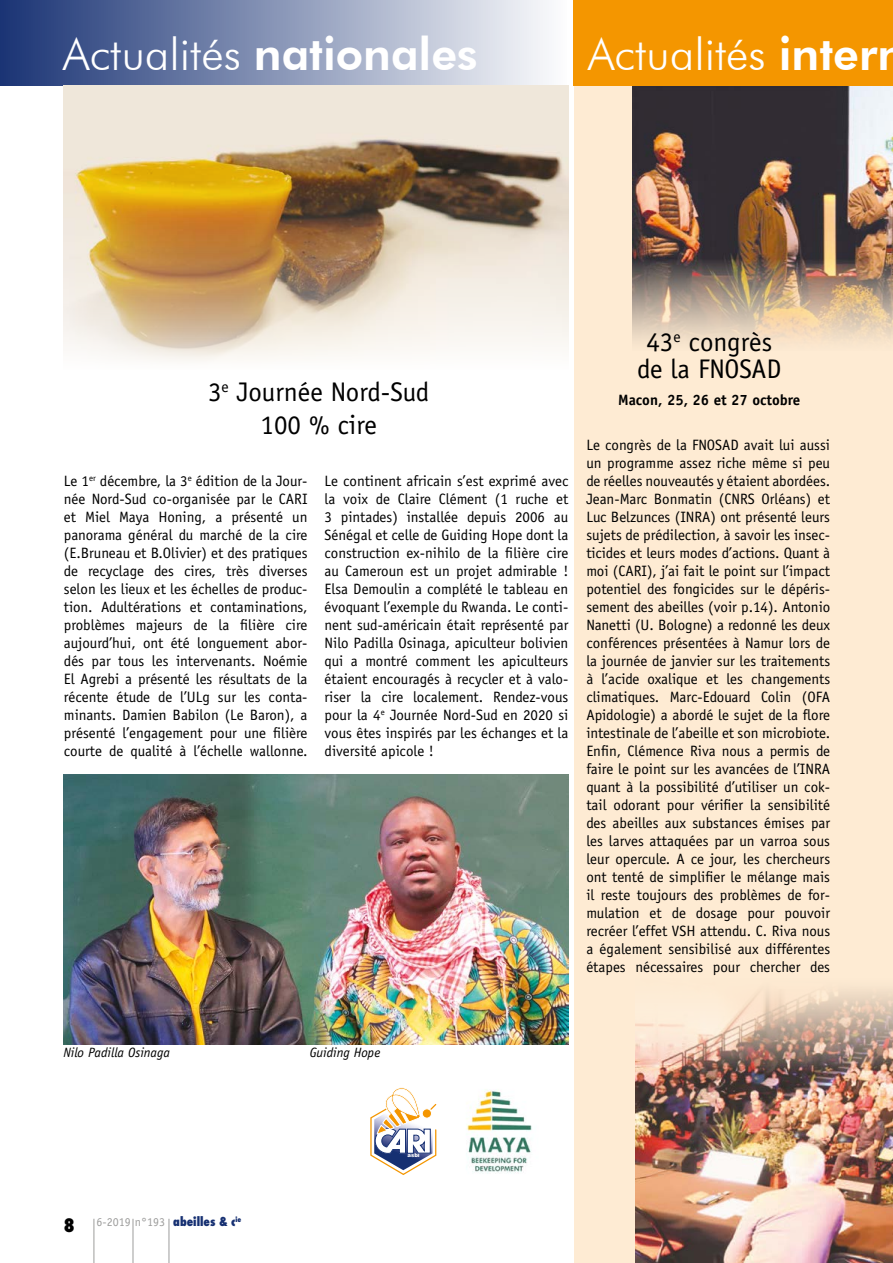
<style>
.page{position:relative;width:893px;height:1263px;background:#fff}
.page>*{position:absolute;margin:0;border:0;box-sizing:border-box;transform-origin:0 0}
.t1{font:300 45px "Futura BT";color:#fff}
.t2{font:27px/27px "Officina Sans";color:#000;text-align:center}
.t3{font:15px/18px "Officina Sans";color:#000;text-align:justify}
.t4{font:700 15px "Officina Sans";color:#000}
.t5{font:italic 13.5px "Officina Sans";color:#000}
.t6{font:12px "Officina Sans";color:#9d9d9c}
.t7{font:900 5.4px "Arial";color:#fff}
.s1{font-weight:800}
.s2{font-family:"Futura";font-weight:800;font-stretch:condensed;font-size:18px;color:#000}
.s3{font-family:"Futura";font-weight:800;font-stretch:condensed;color:#163072}
</style>
<div class="page">
<hr style="left:133px;top:1219px;width:1px;height:44px;background:#9d9d9c">
<hr style="left:169px;top:1219px;width:1px;height:44px;background:#9d9d9c">
<hr style="left:94px;top:1219px;width:1px;height:44px;background:#9d9d9c">
<div style="left:574px;top:0;width:319px;height:1263px;background:#feebd3"></div>
<div style="left:0;top:0;width:567px;height:86px;background:linear-gradient(to right,#1a3474,#fcfdfd)"></div>
<img style="left:636px;top:1071px;width:257px;height:192px">
<img style="left:635px;top:989px;width:258px;height:82px">
<img style="left:633px;top:86px;width:260px;height:172px">
<img style="left:632px;top:258px;width:261px;height:83px">
<div style="left:573px;top:0;width:320px;height:86px;background:#f49600"></div>
<img style="left:64px;top:85px;width:504px;height:276px">
<svg style="left:370px;top:1087px;width:66px;height:88px"></svg>
<img style="left:466px;top:1090px;width:66px;height:84px">
<img style="left:64px;top:774px;width:504px;height:270px">
<h1 class="t1" style="left:63px;top:26px;width:416px">Actualités <span class="s1">nationales</span></h1>
<h1 class="t1" style="left:588px;top:26px;width:319px">Actualités <span class="s1">intern</span></h1>
<h2 class="t2" style="left:208px;top:376px;width:223px;line-height:33px">3<sup>e</sup> Journée Nord-Sud<br>100 % cire</h2>
<p class="t3" style="left:64px;top:472px;width:245px">Le 1<sup>er</sup> décembre, la 3<sup>e</sup> édition de la Jour&shy;née Nord-Sud co-organisée par le CARI et Miel Maya Honing, a présenté un panorama général du marché de la cire (E.Bruneau et B.Olivier) et des pratiques de recyclage des cires, très diverses selon les lieux et les échelles de produc&shy;tion. Adultérations et contaminations, problèmes majeurs de la filière cire aujourd’hui, ont été longuement abor&shy;dés par tous les intervenants. Noémie El Agrebi a présenté les résultats de la récente étude de l’ULg sur les conta&shy;minants. Damien Babilon (Le Baron), a présenté l’engagement pour une filière courte de qualité à l’échelle wallonne.</p>
<p class="t3" style="left:325px;top:472px;width:245px">Le continent africain s’est exprimé avec la voix de Claire Clément (1 ruche et 3 pintades) installée depuis 2006 au Sénégal et celle de Guiding Hope dont la construction ex-nihilo de la filière cire au Cameroun est un projet admirable !<br>Elsa Demoulin a complété le tableau en évoquant l’exemple du Rwanda. Le conti&shy;nent sud-américain était représenté par Nilo Padilla Osinaga, apiculteur bolivien qui a montré comment les apiculteurs étaient encouragés à recycler et à valo&shy;riser la cire localement. Rendez-vous pour la 4<sup>e</sup> Journée Nord-Sud en 2020 si vous êtes inspirés par les échanges et la diversité apicole !</p>
<h2 class="t2" style="left:637px;top:328px;width:146px">43<sup>e</sup> congrès de la FNOSAD</h2>
<p class="t4" style="left:618px;top:390px;width:184px">Macon, 25, 26 et 27 octobre</p>
<p class="t3" style="left:586px;top:436px;width:245px">Le congrès de la FNOSAD avait lui aussi un programme assez riche même si peu de réelles nouveautés y étaient abordées.<br>Jean-Marc Bonmatin (CNRS Orléans) et Luc Belzunces (INRA) ont présenté leurs sujets de prédilection, à savoir les insec&shy;ticides et leurs modes d’actions. Quant à moi (CARI), j’ai fait le point sur l’impact potentiel des fongicides sur le dépéris&shy;sement des abeilles (voir p.14). Antonio Nanetti (U. Bologne) a redonné les deux conférences présentées à Namur lors de la journée de janvier sur les traitements à l’acide oxalique et les changements climatiques. Marc-Edouard Colin (OFA Apidologie) a abordé le sujet de la flore intestinale de l’abeille et son microbiote.<br>Enfin, Clémence Riva nous a permis de faire le point sur les avancées de l’INRA quant à la possibilité d’utiliser un cok&shy;tail odorant pour vérifier la sensibilité des abeilles aux substances émises par les larves attaquées par un varroa sous leur opercule. A ce jour, les chercheurs ont tenté de simplifier le mélange mais il reste toujours des problèmes de for&shy;mulation et de dosage pour pouvoir recréer l’effet VSH attendu. C. Riva nous a également sensibilisé aux différentes étapes nécessaires pour chercher des</p>
<p class="t5" style="left:63px;top:1044px;width:108px">Nilo Padilla Osinaga</p>
<p class="t5" style="left:310px;top:1044px;width:72px">Guiding Hope</p>
<p class="t6" style="left:64px;top:1215px;width:179px"><span class="s2">8</span> 6-2019 n°193 <span class="s3">abeilles &amp; c</span><sup>ie</sup></p>
<p class="t7" style="left:407px;top:1151px;width:14px">asbl</p>
</div>
